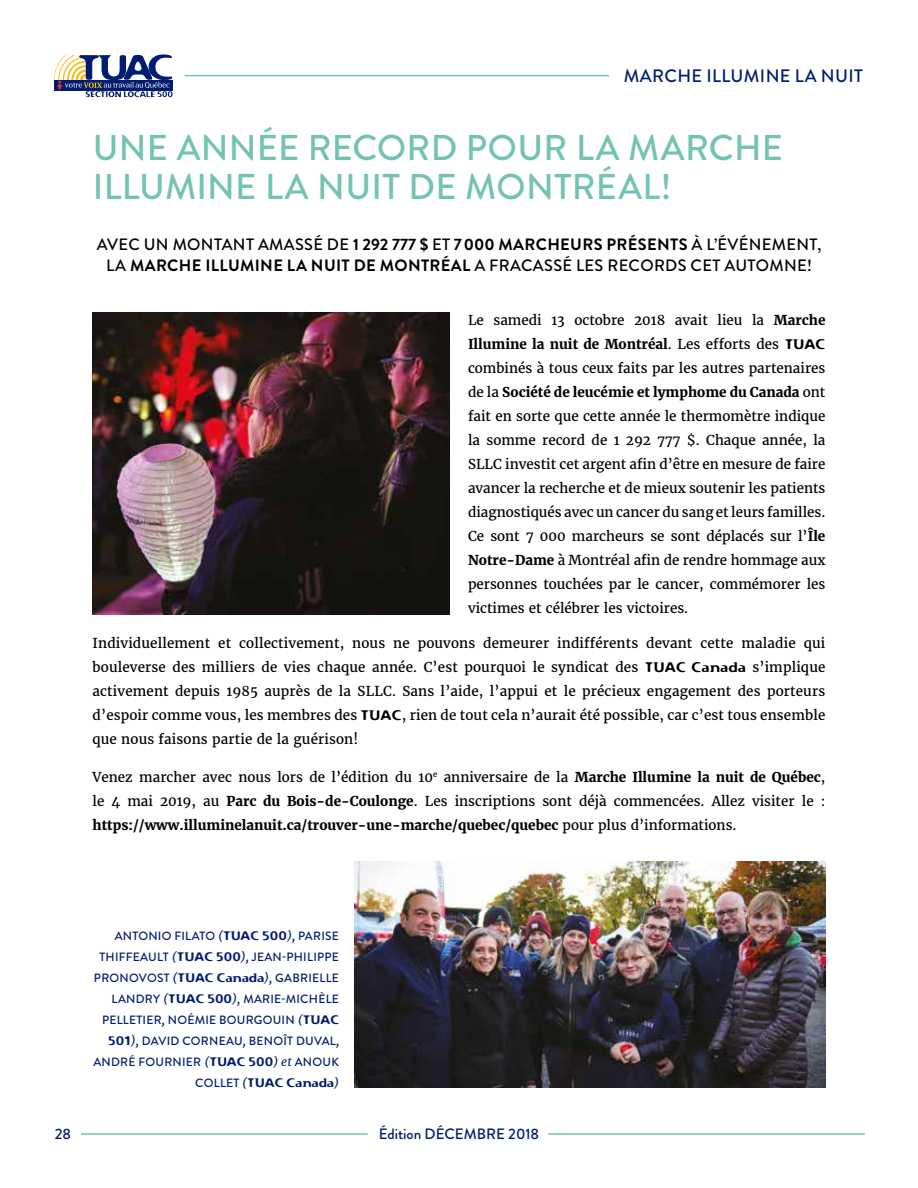
<style>
.page{position:relative;width:918px;height:1188px;background:#fff}
.page>*{position:absolute;margin:0;border:0;box-sizing:border-box;transform-origin:0 0}
.t1{font:500 35.85px/38.8px "Brandon Grotesque";letter-spacing:.005em;color:#73c3b4}
.t2{font:500 18px "Brandon Grotesque";letter-spacing:.02em;color:#001c71}
.t3{font:500 16.5px/20.9px "Brandon Grotesque";letter-spacing:.02em;color:#000;text-align:center}
.t4{font:500 15px "Brandon Grotesque";color:#001c71}
.t5{font:13.5px/24px "Merriweather";color:#000;text-align:justify}
.t6{font:500 12px/21px "Brandon Grotesque";letter-spacing:.02em;color:#001c71;text-align:right}
.t7{font:12px "Flexure";color:#001c71}
.s1{font-weight:700}
.s2{font-family:"Flexure"}
.s3{font-family:"Merriweather";font-weight:400;font-style:italic}
.s4{font-family:"Flexure";font-weight:400}
.s5{font-family:"Brandon Grotesque";font-weight:500}
.s6{font-family:"Merriweather";font-style:italic}
</style>
<div class="page">
<img style="left:354px;top:862px;width:471px;height:225px">
<img style="left:93px;top:312px;width:357px;height:303px">
<hr style="left:548px;top:1133px;width:317px;height:2px;background:#73c3b4">
<hr style="left:81px;top:1133px;width:287px;height:2px;background:#73c3b4">
<hr style="left:185px;top:75px;width:424px;height:1px;background:#73c3b4">
<svg style="left:54px;top:54px;width:119px;height:43px"></svg>
<h2 class="t2" style="left:624px;top:64px;width:241px">MARCHE ILLUMINE LA NUIT</h2>
<h1 class="t1" style="left:93px;top:129px;width:692px">UNE ANNÉE RECORD POUR LA MARCHE<br>ILLUMINE LA NUIT DE MONTRÉAL!</h1>
<p class="t3" style="left:97px;top:234px;width:726px">AVEC UN MONTANT AMASSÉ DE <span class="s1">1 292 777 $</span> ET <span class="s1">7000 MARCHEURS PRÉSENTS</span> À L’ÉVÉNEMENT,<br>LA <span class="s1">MARCHE ILLUMINE LA NUIT DE MONTRÉAL</span> A FRACASSÉ LES RECORDS CET AUTOMNE!</p>
<p class="t5" style="left:468px;top:309px;width:359px">Le samedi 13 octobre 2018 avait lieu la <span class="s1">Marche Illumine la nuit de Montréal</span>. Les efforts des <span class="s2">TUAC </span>combinés à tous ceux faits par les autres partenaires de la <span class="s1">Société de leucémie et lymphome du Canada</span> ont fait en sorte que cette année le thermomètre indique la somme record de 1 292 777 $. Chaque année, la SLLC investit cet argent afin d’être en mesure de faire avancer la recherche et de mieux soutenir les patients diagnostiqués avec un cancer du sang et leurs familles.<br>Ce sont 7 000 marcheurs se sont déplacés sur l’<span class="s1">Île Notre-Dame</span> à Montréal afin de rendre hommage aux personnes touchées par le cancer, commémorer les victimes et célébrer les victoires.</p>
<p class="t5" style="left:93px;top:632px;width:734px">Individuellement et collectivement, nous ne pouvons demeurer indifférents devant cette maladie qui bouleverse des milliers de vies chaque année. C’est pourquoi le syndicat des <span class="s2">TUAC Canada</span> s’implique activement depuis 1985 auprès de la SLLC. Sans l’aide, l’appui et le précieux engagement des porteurs d’espoir comme vous, les membres des <span class="s2">TUAC</span>, rien de tout cela n’aurait été possible, car c’est tous ensemble que nous faisons partie de la guérison!</p>
<p class="t5" style="left:93px;top:765px;width:734px">Venez marcher avec nous lors de l’édition du 10<sup>e</sup> anniversaire de la <span class="s1">Marche Illumine la nuit de Québec</span>, le 4 mai 2019, au <span class="s1">Parc du Bois-de-Coulonge</span>. Les inscriptions sont déjà commencées. Allez visiter le : <span class="s1">https://www.illuminelanuit.ca/trouver-une-marche/quebec/quebec</span> pour plus d’informations.</p>
<p class="t4" style="left:55px;top:1124px;width:18px">28</p>
<p class="t6" style="left:93px;top:926px;width:247px">ANTONIO FILATO <span class="s3">(</span><span class="s4">TUAC 500</span><span class="s3">),</span> PARISE THIFFEAULT <span class="s3">(</span><span class="s4">TUAC 500</span><span class="s3">),</span> JEAN-PHILIPPE PRONOVOST <span class="s3">(</span><span class="s4">TUAC Canada</span><span class="s3">),</span> GABRIELLE LANDRY <span class="s3">(</span><span class="s4">TUAC 500</span><span class="s3">),</span> MARIE-MICHÈLE PELLETIER<span class="s3">,</span> NOÉMIE BOURGOUIN <span class="s3">(</span><span class="s4">TUAC 501</span><span class="s3">),</span> DAVID CORNEAU<span class="s3">,</span> BENOÎT DUVAL<span class="s3">, </span>ANDRÉ FOURNIER <span class="s3">(</span><span class="s4">TUAC 500</span><span class="s3">) et</span> ANOUK</p>
<p class="t7" style="left:195px;top:1076px;width:145px"><span class="s5">COLLET</span> <span class="s6">(</span>TUAC Canada<span class="s6">)</span></p>
<p class="t4" style="left:379px;top:1123px;width:162px">Édition DÉCEMBRE 2018</p>
</div>
